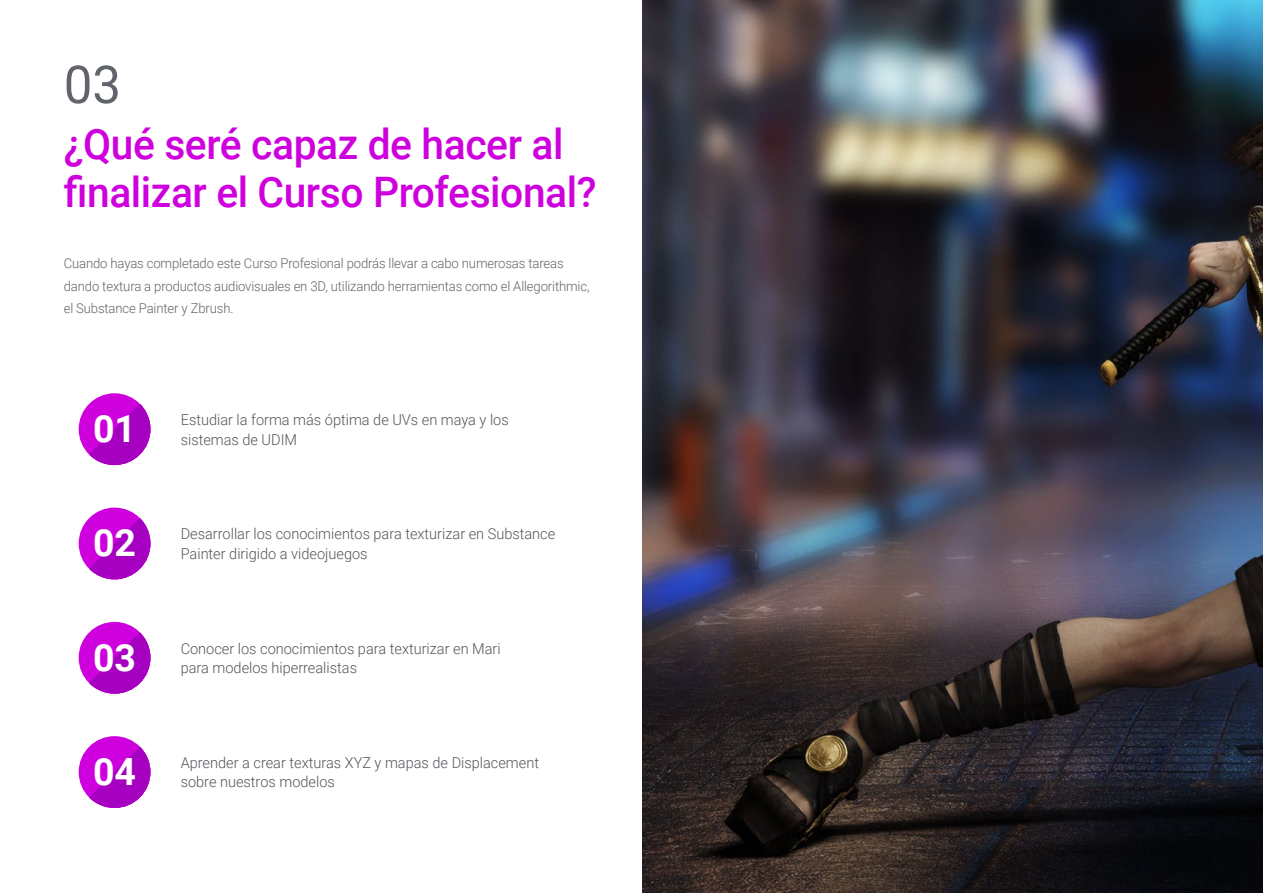
<style>
.page{position:relative;width:1263px;height:893px;background:#fff}
.page>*{position:absolute;margin:0;border:0;box-sizing:border-box;transform-origin:0 0}
.t1{font:52.5px "Roboto";color:#61646a}
.t2{font:500 42px/48px "Roboto";letter-spacing:-.01em;color:#ce00de}
.t3{font:700 37.5px "Roboto";color:#fff}
.t4{font:300 15px/19.5px "Roboto";color:#52555b}
.t5{font:300 13.5px/22.5px "Roboto";letter-spacing:-.01em;color:#61646a}
</style>
<div class="page">
<div style="left:79px;top:508px;width:71px;height:71px;background:#ce00de;border-radius:50%"></div>
<svg style="left:89px;top:518px;width:61px;height:61px"></svg>
<div style="left:79px;top:736px;width:71px;height:72px;background:#ce00de;border-radius:50%"></div>
<svg style="left:89px;top:747px;width:61px;height:61px"></svg>
<div style="left:79px;top:622px;width:71px;height:72px;background:#ce00de;border-radius:50%"></div>
<svg style="left:89px;top:632px;width:61px;height:62px"></svg>
<div style="left:79px;top:393px;width:71px;height:72px;background:#ce00de;border-radius:50%"></div>
<svg style="left:89px;top:404px;width:61px;height:61px"></svg>
<img style="left:642px;top:0;width:621px;height:893px">
<h1 class="t1" style="left:64px;top:48px;width:59px">03</h1>
<h2 class="t2" style="left:64px;top:119px;width:534px">¿Qué seré capaz de hacer al finalizar el Curso Profesional?</h2>
<p class="t5" style="left:64px;top:252px;width:527px">Cuando hayas completado este Curso Profesional podrás llevar a cabo numerosas tareas dando textura a productos audiovisuales en 3D, utilizando herramientas como el Allegorithmic, el Substance Painter y Zbrush.</p>
<h3 class="t3" style="left:93px;top:402px;width:45px">01</h3>
<p class="t4" style="left:181px;top:409px;width:330px">Estudiar la forma más óptima de UVs en maya y los</p>
<p class="t4" style="left:181px;top:429px;width:118px">sistemas de UDIM</p>
<h3 class="t3" style="left:93px;top:517px;width:45px">02</h3>
<p class="t4" style="left:181px;top:524px;width:376px">Desarrollar los conocimientos para texturizar en Substance<br>Painter dirigido a videojuegos</p>
<h3 class="t3" style="left:93px;top:631px;width:45px">03</h3>
<p class="t4" style="left:181px;top:638px;width:321px">Conocer los conocimientos para texturizar en Mari para modelos hiperrealistas</p>
<h3 class="t3" style="left:93px;top:745px;width:45px">04</h3>
<p class="t4" style="left:181px;top:752px;width:360px">Aprender a crear texturas XYZ y mapas de Displacement sobre nuestros modelos</p>
</div>
